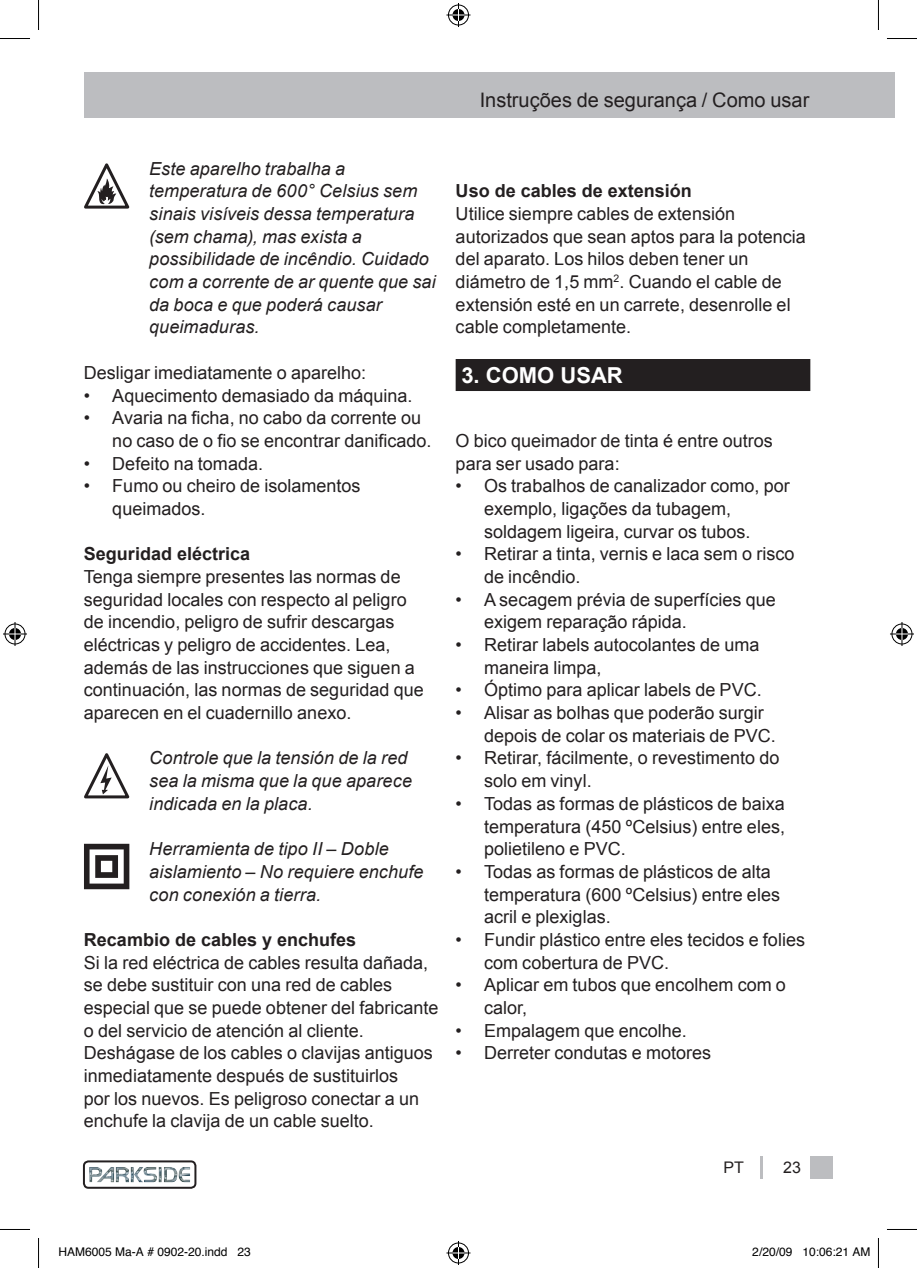
<style>
.page{position:relative;width:917px;height:1268px;background:#fff}
.page>*{position:absolute;margin:0;border:0;box-sizing:border-box;transform-origin:0 0}
.t1{font:700 22px "Arial";color:#fff}
.t2{font:20px "Arial";color:#231f20}
.t3{font:18px/22.6px "Arial";color:#231f20}
.t4{font:italic 18px/22.6px "Arial";letter-spacing:.005em;color:#231f20}
.t5{font:16px "Arial";color:#231f20}
.t6{font:12px "Helvetica";color:#000}
.s1{font-weight:700}
</style>
<div class="page">
<div style="left:810px;top:1156px;width:22px;height:23px;background:#bcbdc0"></div>
<hr style="left:759px;top:1156px;width:3px;height:23px;background:#bcbdc0">
<img style="left:143px;top:1167px;width:19px;height:15px">
<div style="left:83px;top:1160px;width:113px;height:28px;border:2px solid #231f20;border-radius:5px"></div>
<svg style="left:84px;top:163px;width:45px;height:46px"></svg>
<svg style="left:84px;top:753px;width:45px;height:45px"></svg>
<svg style="left:84px;top:844px;width:45px;height:45px"></svg>
<div style="left:455px;top:359px;width:355px;height:32px;background:#231f20"></div>
<div style="left:84px;top:73px;width:810px;height:45px;background:#bcbdc0"></div>
<hr style="left:0;top:38px;width:30px;height:1px;background:#000">
<hr style="left:886px;top:38px;width:30px;height:1px;background:#000">
<hr style="left:0;top:1229px;width:30px;height:1px;background:#000">
<hr style="left:886px;top:1229px;width:30px;height:1px;background:#000">
<hr style="left:38px;top:0;width:1px;height:30px;background:#000">
<hr style="left:38px;top:1238px;width:1px;height:30px;background:#000">
<hr style="left:877px;top:0;width:1px;height:30px;background:#000">
<hr style="left:877px;top:1238px;width:1px;height:30px;background:#000">
<svg style="left:446px;top:3px;width:24px;height:24px"></svg>
<svg style="left:446px;top:1241px;width:24px;height:24px"></svg>
<svg style="left:3px;top:622px;width:24px;height:24px"></svg>
<svg style="left:890px;top:622px;width:23px;height:24px"></svg>
<p class="t2" style="left:479px;top:86px;width:331px">Instruções de segurança / Como usar</p>
<p class="t4" style="left:149px;top:157px;width:288px">Este aparelho trabalha a temperatura de 600° Celsius sem sinais visíveis dessa temperatura (sem chama), mas exista a possibilidade de incêndio. Cuidado com a corrente de ar quente que sai da boca e que poderá causar queimaduras.</p>
<p class="t3" style="left:84px;top:361px;width:283px">Desligar imediatamente o aparelho:</p>
<p class="t3" style="left:84px;top:384px;width:330px">• Aquecimento demasiado da máquina.</p>
<p class="t3" style="left:112px;top:407px;width:320px;text-indent:-28px">• Avaria na ficha, no cabo da corrente ou no caso de o fio se encontrar danificado.</p>
<p class="t3" style="left:84px;top:452px;width:180px">• Defeito na tomada.</p>
<p class="t3" style="left:112px;top:475px;width:250px;text-indent:-28px">• Fumo ou cheiro de isolamentos queimados.</p>
<p class="t3" style="left:84px;top:543px;width:341px"><span class="s1">Seguridad eléctrica<br></span>Tenga siempre presentes las normas de seguridad locales con respecto al peligro de incendio, peligro de sufrir descargas eléctricas y peligro de accidentes. Lea, además de las instrucciones que siguen a continuación, las normas de seguridad que aparecen en el cuadernillo anexo.</p>
<p class="t4" style="left:149px;top:747px;width:264px">Controle que la tensión de la red sea la misma que la que aparece indicada en la placa.</p>
<p class="t4" style="left:149px;top:838px;width:275px">Herramienta de tipo II – Doble aislamiento – No requiere enchufe con conexión a tierra.</p>
<p class="t3" style="left:84px;top:928px;width:356px"><span class="s1">Recambio de cables y enchufes<br></span>Si la red eléctrica de cables resulta dañada, se debe sustituir con una red de cables especial que se puede obtener del fabricante o del servicio de atención al cliente.<br>Deshágase de los cables o clavijas antiguos inmediatamente después de sustituirlos<br>por los nuevos. Es peligroso conectar a un enchufe la clavija de un cable suelto.</p>
<p class="t3" style="left:455px;top:180px;width:351px"><span class="s1">Uso de cables de extensión<br></span>Utilice siempre cables de extensión autorizados que sean aptos para la potencia del aparato. Los hilos deben tener un diámetro de 1,5 mm<sup>2</sup>. Cuando el cable de extensión esté en un carrete, desenrolle el cable completamente.</p>
<p class="t1" style="left:461px;top:360px;width:163px">3. COMO USAR</p>
<p class="t3" style="left:455px;top:429px;width:318px">O bico queimador de tinta é entre outros para ser usado para:</p>
<p class="t3" style="left:484px;top:475px;width:307px;text-indent:-28px">• Os trabalhos de canalizador como, por exemplo, ligações da tubagem, soldagem ligeira, curvar os tubos.</p>
<p class="t3" style="left:484px;top:543px;width:312px;text-indent:-28px">• Retirar a tinta, vernis e laca sem o risco de incêndio.</p>
<p class="t3" style="left:484px;top:588px;width:293px;text-indent:-28px">• A secagem prévia de superfícies que exigem reparação rápida.</p>
<p class="t3" style="left:484px;top:633px;width:277px;text-indent:-28px">• Retirar labels autocolantes de uma maneira limpa,</p>
<p class="t3" style="left:455px;top:679px;width:307px">• Óptimo para aplicar labels de PVC.</p>
<p class="t3" style="left:484px;top:701px;width:293px;text-indent:-28px">• Alisar as bolhas que poderão surgir depois de colar os materiais de PVC.</p>
<p class="t3" style="left:484px;top:747px;width:297px;text-indent:-28px">• Retirar, fácilmente, o revestimento do solo em vinyl.</p>
<p class="t3" style="left:484px;top:792px;width:302px;text-align:justify;text-indent:-28px">• Todas as formas de plásticos de baixa temperatura (450 ºCelsius) entre eles, polietileno e PVC.</p>
<p class="t3" style="left:484px;top:860px;width:297px;text-indent:-28px">• Todas as formas de plásticos de alta temperatura (600 ºCelsius) entre eles acril e plexiglas.</p>
<p class="t3" style="left:484px;top:928px;width:322px;text-indent:-28px">• Fundir plástico entre eles tecidos e folies com cobertura de PVC.</p>
<p class="t3" style="left:484px;top:974px;width:303px;text-indent:-28px">• Aplicar em tubos que encolhem com o calor,</p>
<p class="t3" style="left:455px;top:1019px;width:232px">• Empalagem que encolhe.</p>
<p class="t3" style="left:455px;top:1042px;width:257px">• Derreter condutas e motores</p>
<p class="t5" style="left:723px;top:1156px;width:22px">PT</p>
<p class="t5" style="left:782px;top:1157px;width:19px">23</p>
<p class="t6" style="left:59px;top:1243px;width:194px">HAM6005 Ma-A # 0902-20.indd 23</p>
<p class="t6" style="left:752px;top:1243px;width:120px">2/20/09 10:06:21 AM</p>
</div>
